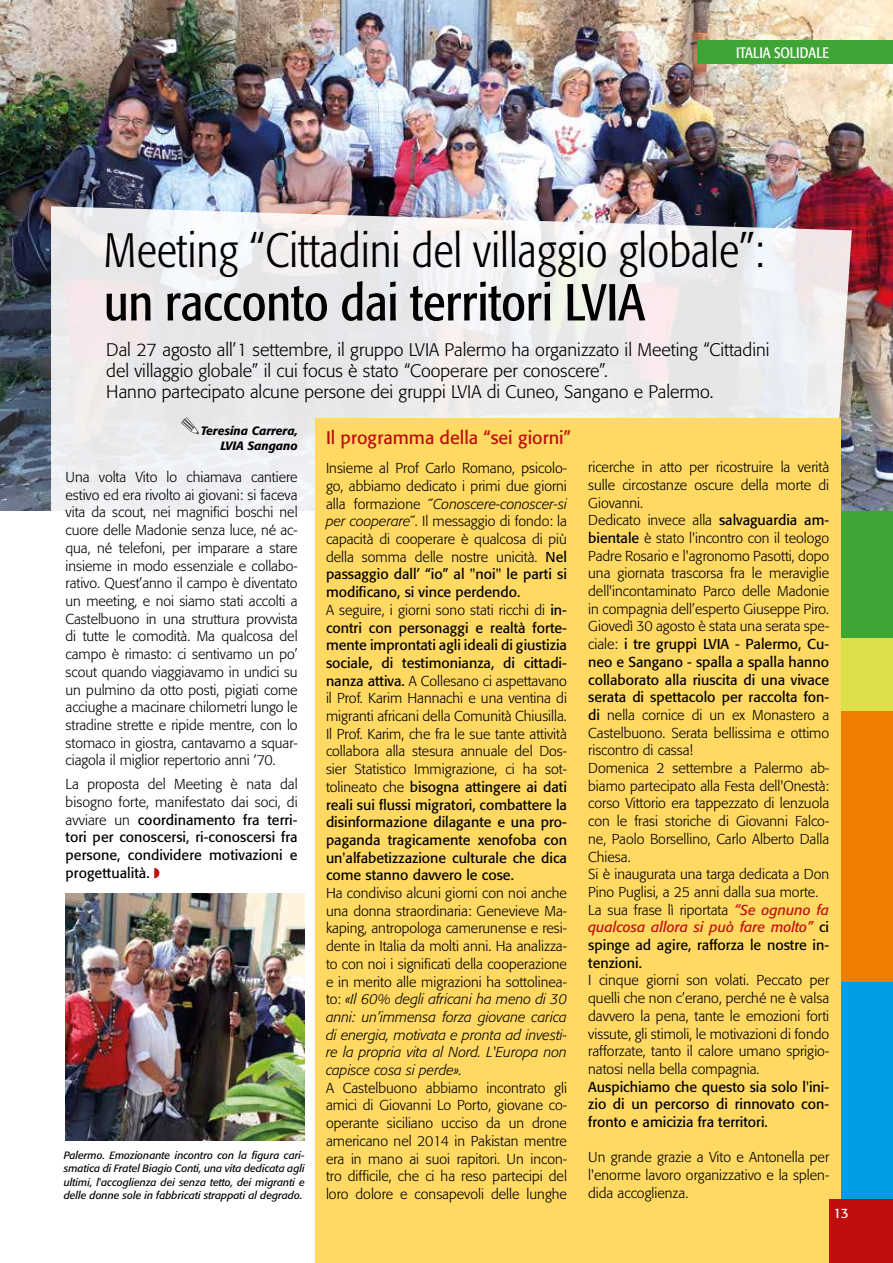
<style>
.page{position:relative;width:893px;height:1263px;background:#fff}
.page>*{position:absolute;margin:0;border:0;box-sizing:border-box;transform-origin:0 0}
.t1{font:condensed 51.45px "Formata";color:#000}
.t2{font:300 condensed 47.85px "Formata";color:#000}
.t3{font:300 18px/21px "Formata";color:#000}
.t4{font:18px "Formata";color:#c00d0e}
.t5{font:condensed 15px "Formata";color:#fff}
.t6{font:300 14.25px/17.7px "Formata";color:#000;text-align:justify}
.t7{font:14.25px/17.7px "Formata";color:#000;text-align:justify}
.t8{font:13.5px "Formata";color:#fff}
.t9{font:italic 500 12px/15px "Formata";color:#000;text-align:right}
.t10{font:italic 10.5px/13.5px "Formata";color:#000;text-align:justify}
.s1{font-weight:300}
.s2{color:#c00d0e}
.s3{font-style:italic}
.s4{font-weight:400}
.s5{font-weight:400;font-style:italic;color:#c00d0e}
</style>
<div class="page">
<div style="left:840px;top:510px;width:53px;height:128px;background:#3fa535"></div>
<div style="left:840px;top:638px;width:53px;height:73px;background:#dddf48"></div>
<div style="left:840px;top:711px;width:53px;height:275px;background:#ef7d00"></div>
<div style="left:840px;top:982px;width:53px;height:237px;background:#009fe3"></div>
<img style="left:0;top:0;width:893px;height:510px">
<svg style="left:51px;top:206px;width:801px;height:318px;fill:#eceaec"></svg>
<div style="left:315px;top:419px;width:525px;height:844px;background:#ffd962"></div>
<div style="left:829px;top:1199px;width:64px;height:64px;background:#c00d0e"></div>
<svg style="left:181px;top:417px;width:19px;height:17px"></svg>
<img style="left:66px;top:894px;width:239px;height:246px">
<div style="left:697px;top:40px;width:196px;height:24px;background:#3fa535"></div>
<p class="t5" style="left:736px;top:44px;width:94px">ITALIA SOLIDALE</p>
<h2 class="t2" style="left:104px;top:223px;width:662px">Meeting “Cittadini del villaggio globale”:</h2>
<h1 class="t1" style="left:104px;top:272px;width:543px">un racconto dai territori LVIA</h1>
<p class="t3" style="left:106px;top:339px;width:665px">Dal 27 agosto all’1 settembre, il gruppo LVIA Palermo ha organizzato il Meeting “Cittadini del villaggio globale” il cui focus è stato “Cooperare per conoscere”.<br>Hanno partecipato alcune persone dei gruppi LVIA di Cuneo, Sangano e Palermo.</p>
<p class="t9" style="left:201px;top:423px;width:98px">Teresina Carrera,<br>LVIA Sangano</p>
<p class="t6" style="left:66px;top:468px;width:234px">Una volta Vito lo chiamava cantiere estivo ed era rivolto ai giovani: si faceva vita da scout, nei magnifici boschi nel cuore delle Madonie senza luce, né ac&shy;qua, né telefoni, per imparare a stare insieme in modo essenziale e collabo&shy;rativo. Quest’anno il campo è diventato un meeting, e noi siamo stati accolti a Castelbuono in una struttura provvista di tutte le comodità. Ma qualcosa del campo è rimasto: ci sentivamo un po’ scout quando viaggiavamo in undici su un pulmino da otto posti, pigiati come acciughe a macinare chilometri lungo le stradine strette e ripide mentre, con lo stomaco in giostra, cantavamo a squar&shy;ciagola il miglior repertorio anni ‘70.</p>
<p class="t7" style="left:66px;top:775px;width:234px"><span class="s1">La proposta del Meeting è nata dal bisogno forte, manifestato dai soci, di avviare un</span> coordinamento fra terri&shy;tori per conoscersi, ri-conoscersi fra persone, condividere motivazioni e progettualità. <span class="s2">◗</span></p>
<p class="t10" style="left:64px;top:1148px;width:242px">Palermo. Emozionante incontro con la figura cari&shy;smatica di Fratel Biagio Conti, una vita dedicata agli ultimi, l'accoglienza dei senza tetto, dei migranti e delle donne sole in fabbricati strappati al degrado.</p>
<p class="t4" style="left:326px;top:426px;width:246px">Il programma della “sei giorni”</p>
<p class="t6" style="left:326px;top:459px;width:242px;text-align:left">Insieme al Prof Carlo Romano, psicolo&shy;go, abbiamo dedicato i primi due giorni alla formazione <span class="s3">˝Conoscere-conoscer-si per cooperare˝</span>. Il messaggio di fondo: la capacità di cooperare è qualcosa di più della somma delle nostre unicità. <span class="s4">Nel passaggio dall’ “io” al "noi" le parti si modificano, si vince perdendo.<br></span>A seguire, i giorni sono stati ricchi di <span class="s4">in&shy;contri con personaggi e realtà forte&shy;mente improntati agli ideali di giustizia sociale, di testimonianza, di cittadi&shy;nanza attiva.</span> A Collesano ci aspettavano il Prof. Karim Hannachi e una ventina di migranti africani della Comunità Chiusilla.<br>Il Prof. Karim, che fra le sue tante attività collabora alla stesura annuale del Dos&shy;sier Statistico Immigrazione, ci ha sot&shy;tolineato che <span class="s4">bisogna attingere ai dati reali sui flussi migratori, combattere la disinformazione dilagante e una pro&shy;paganda tragicamente xenofoba con un'alfabetizzazione culturale che dica come stanno davvero le cose.</span></p>
<p class="t6" style="left:326px;top:884px;width:243px">Ha condiviso alcuni giorni con noi anche una donna straordinaria: Genevieve Ma&shy;kaping, antropologa camerunense e resi&shy;dente in Italia da molti anni. Ha analizza&shy;to con noi i significati della cooperazione e in merito alle migrazioni ha sottolinea&shy;to: <span class="s3">«Il 60% degli africani ha meno di 30 anni: un’immensa forza giovane carica di energia, motivata e pronta ad investi&shy;re la propria vita al Nord. L'Europa non capisce cosa si perde».</span></p>
<p class="t6" style="left:326px;top:1079px;width:242px">A Castelbuono abbiamo incontrato gli amici di Giovanni Lo Porto, giovane co&shy;operante siciliano ucciso da un drone americano nel 2014 in Pakistan mentre era in mano ai suoi rapitori. Un incon&shy;tro difficile, che ci ha reso partecipi del loro dolore e consapevoli delle lunghe</p>
<p class="t6" style="left:588px;top:458px;width:242px;text-align:left">ricerche in atto per ricostruire la verità sulle circostanze oscure della morte di Giovanni.<br>Dedicato invece alla <span class="s4">salvaguardia am&shy;bientale</span> è stato l'incontro con il teologo Padre Rosario e l'agronomo Pasotti, dopo una giornata trascorsa fra le meraviglie dell'incontaminato Parco delle Madonie in compagnia dell’esperto Giuseppe Piro.<br>Giovedì 30 agosto è stata una serata spe&shy;ciale: <span class="s4">i tre gruppi LVIA - Palermo, Cu&shy;neo e Sangano - spalla a spalla hanno collaborato alla riuscita di una vivace serata di spettacolo per raccolta fon&shy;di</span> nella cornice di un ex Monastero a Castelbuono. Serata bellissima e ottimo riscontro di cassa!<br>Domenica 2 settembre a Palermo ab&shy;biamo partecipato alla Festa dell'Onestà: corso Vittorio era tappezzato di lenzuola con le frasi storiche di Giovanni Falco&shy;ne, Paolo Borsellino, Carlo Alberto Dalla Chiesa.<br>Si è inaugurata una targa dedicata a Don Pino Puglisi, a 25 anni dalla sua morte.<br>La sua frase lì riportata <span class="s5">“Se ognuno fa qualcosa allora si può fare molto”</span> <span class="s4">ci spinge ad agire, rafforza le nostre in&shy;tenzioni.</span></p>
<p class="t6" style="left:588px;top:972px;width:242px">I cinque giorni son volati. Peccato per quelli che non c’erano, perché ne è valsa davvero la pena, tante le emozioni forti vissute, gli stimoli, le motivazioni di fondo rafforzate, tanto il calore umano sprigio&shy;natosi nella bella compagnia.</p>
<p class="t7" style="left:588px;top:1078px;width:242px">Auspichiamo che questo sia solo l'ini&shy;zio di un percorso di rinnovato con&shy;fronto e amicizia fra territori.</p>
<p class="t6" style="left:588px;top:1149px;width:242px">Un grande grazie a Vito e Antonella per l'enorme lavoro organizzativo e la splen&shy;dida accoglienza.</p>
<p class="t8" style="left:833px;top:1205px;width:17px">13</p>
</div>
